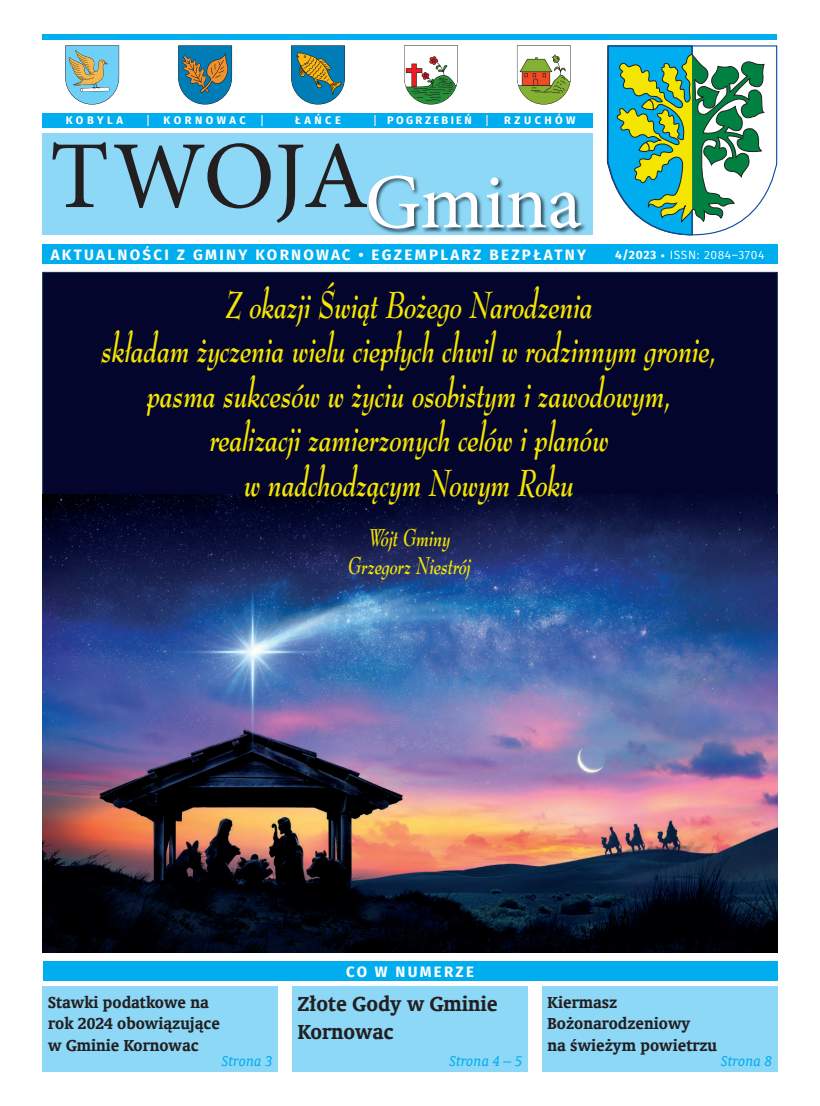
<style>
.page{position:relative;width:820px;height:1106px;background:#fff}
.page>*{position:absolute;margin:0;border:0;box-sizing:border-box;transform-origin:0 0}
.t1{font:95.9px "Minion Pro";letter-spacing:-.015em;color:#231f20}
.t2{font:italic 700 37px/44.4px "Bernhard Mod EU";color:#f5e601;text-align:center;scale:.68 1}
.t3{font:italic 700 24px/28.8px "Bernhard Mod EU";color:#f5e601;text-align:center;scale:.68 1}
.t4{font:23px/27.6px "Oranda EU Bold";color:#231f20}
.t5{font:18px/21.6px "Oranda EU Bold";color:#231f20}
.t6{font:16px "Oranda EU Italic";color:#00aeef}
.t7{font:700 15px "Fira Sans";letter-spacing:.15em;color:#fff}
.t8{font:12px "Fira Sans";letter-spacing:.05em;color:#fff}
.t9{font:700 11px "Fira Sans";letter-spacing:.31em;color:#fff}
.t10{font:700 11px "Fira Sans";letter-spacing:.215em;color:#fff}
.s1{font-weight:700}
.s2{font-size:15px}
</style>
<div class="page">
<div style="left:43px;top:961px;width:734px;height:20px;background:#00aeef"></div>
<div style="left:43px;top:133px;width:549px;height:102px;background:#8dd7f7"></div>
<div style="left:42px;top:244px;width:735px;height:20px;background:#00aeef"></div>
<img style="left:368px;top:175px;width:217px;height:59px">
<div style="left:43px;top:34px;width:734px;height:6px;background:#00aeef"></div>
<div style="left:42px;top:113px;width:550px;height:15px;background:#00aeef"></div>
<svg style="left:147px;top:115px;width:2px;height:11px"></svg>
<svg style="left:374px;top:115px;width:2px;height:11px"></svg>
<svg style="left:486px;top:115px;width:2px;height:11px"></svg>
<svg style="left:178px;top:45px;width:54px;height:60px;background:#508593"></svg>
<svg style="left:65px;top:45px;width:54px;height:60px;background:#93c4c9"></svg>
<svg style="left:291px;top:45px;width:54px;height:60px;background:#498a93"></svg>
<svg style="left:404px;top:45px;width:53px;height:60px"></svg>
<svg style="left:516px;top:45px;width:54px;height:60px"></svg>
<svg style="left:606px;top:45px;width:171px;height:227px"></svg>
<div style="left:541px;top:986px;width:236px;height:85px;background:#8dd7f7"></div>
<div style="left:43px;top:986px;width:235px;height:85px;background:#8dd7f7"></div>
<div style="left:292px;top:986px;width:235px;height:85px;background:#8dd7f7"></div>
<div style="left:43px;top:272px;width:734px;height:289px;background:#04052c;border:1px solid #0f2b4d"></div>
<img style="left:43px;top:494px;width:734px;height:458px">
<p class="t9" style="left:66px;top:113px;width:59px">KOBYLA</p>
<p class="t9" style="left:163px;top:113px;width:84px">KORNOWAC</p>
<p class="t9" style="left:294px;top:113px;width:48px">ŁAŃCE</p>
<p class="t10" style="left:387px;top:113px;width:86px">POGRZEBIEŃ</p>
<p class="t9" style="left:504px;top:113px;width:73px">RZUCHÓW</p>
<h1 class="t1" style="left:50px;top:112px;width:533px">TWOJA<sub>Gmina</sub></h1>
<p class="t7" style="left:51px;top:244px;width:536px">AKTUALNOŚCI Z GMINY KORNOWAC • EGZEMPLARZ BEZPŁATNY</p>
<p class="t8" style="left:615px;top:246px;width:150px"><span class="s1">4/2023</span> <span class="s2">•</span> ISSN: 2084–3704</p>
<p class="t2" style="left:102px;top:282px;width:906px">Z okazji Świąt Bożego Narodzenia<br>składam życzenia wielu ciepłych chwil w rodzinnym gronie, pasma sukcesów w życiu osobistym i zawodowym, realizacji zamierzonych celów i planów<br>w nadchodzącym Nowym Roku</p>
<p class="t3" style="left:348px;top:522px;width:182px">Wójt Gminy<br>Grzegorz Niestrój</p>
<p class="t5" style="left:48px;top:991px;width:173px">Stawki podatkowe na rok 2024 obowiązujące w Gminie Kornowac</p>
<p class="t6" style="left:222px;top:1052px;width:52px">Strona 3</p>
<p class="t7" style="left:346px;top:961px;width:129px">CO W NUMERZE</p>
<p class="t4" style="left:298px;top:990px;width:201px">Złote Gody w Gminie<br>Kornowac</p>
<p class="t6" style="left:449px;top:1052px;width:74px">Strona 4 – 5</p>
<p class="t5" style="left:547px;top:991px;width:171px">Kiermasz<br>Bożonarodzeniowy<br>na świeżym powietrzu</p>
<p class="t6" style="left:720px;top:1052px;width:52px">Strona 8</p>
</div>
